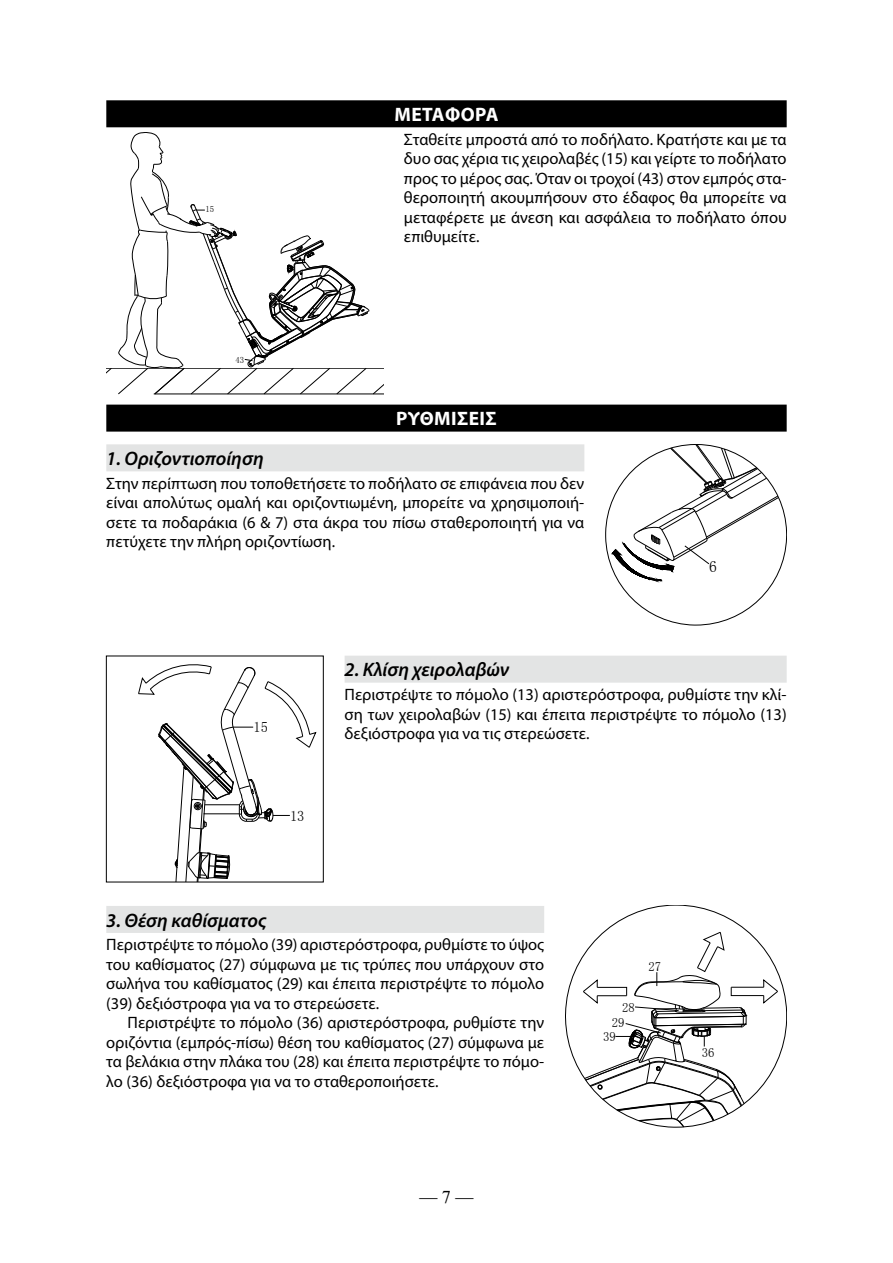
<style>
.page{position:relative;width:893px;height:1263px;background:#fff}
.page>*{position:absolute;margin:0;border:0;box-sizing:border-box;transform-origin:0 0}
.t1{font:italic 600 19.5px "Myriad Pro";color:#000}
.t2{font:700 19.5px "Myriad Pro";letter-spacing:.02em;color:#fff}
.t3{font:18px "Times New Roman";color:#000}
.t4{font:16.5px/19.5px "Myriad Pro";color:#000;text-align:justify}
.t5{font:15.6px "Sim Sun";color:#000}
.t6{font:14.55px "Sim Sun";color:#000}
.t7{font:12.75px "Sim Sun";color:#000}
.t8{font:8.7px "Sim Sun";color:#000}
</style>
<div class="page">
<div style="left:106px;top:100px;width:681px;height:27px;background:#000"></div>
<div style="left:106px;top:405px;width:681px;height:27px;background:#000"></div>
<div style="left:106px;top:444px;width:478px;height:27px;background:#e3e4e4"></div>
<div style="left:345px;top:656px;width:442px;height:27px;background:#e3e4e4"></div>
<div style="left:106px;top:906px;width:438px;height:27px;background:#e3e4e4"></div>
<hr style="left:106px;top:368px;width:277px;height:1px;background:#000">
<hr style="left:154px;top:394px;width:229px;height:1px;background:#000">
<svg style="left:106px;top:368px;width:5px;height:6px"></svg>
<svg style="left:118px;top:132px;width:265px;height:262px"></svg>
<svg style="left:606px;top:444px;width:181px;height:181px"></svg>
<div style="left:106px;top:656px;width:217px;height:226px;border:1px solid #000"></div>
<svg style="left:138px;top:664px;width:178px;height:218px"></svg>
<svg style="left:565px;top:905px;width:222px;height:172px"></svg>
<svg style="left:583px;top:932px;width:195px;height:195px"></svg>
<p class="t8" style="left:205px;top:205px;width:10px">15</p>
<p class="t8" style="left:236px;top:355px;width:10px">43</p>
<p class="t2" style="left:394px;top:102px;width:80px">Μεταφορά</p>
<p class="t4" style="left:404px;top:129px;width:384px">Σταθείτε μπροστά από το ποδήλατο. Κρατήστε και με τα δυο σας χέρια τις χειρολαβές (15) και γείρτε το ποδήλατο προς το μέρος σας. Όταν οι τροχοί (43) στον εμπρός στα&shy;θεροποιητή ακουμπήσουν στο έδαφος θα μπορείτε να μεταφέρετε με άνεση και ασφάλεια το ποδήλατο όπου επιθυμείτε.</p>
<p class="t2" style="left:396px;top:406px;width:50px">Ρυθμίσεις</p>
<p class="t1" style="left:106px;top:446px;width:159px">1. Οριζοντιοποίηση</p>
<p class="t4" style="left:106px;top:473px;width:480px">Στην περίπτωση που τοποθετήσετε το ποδήλατο σε επιφάνεια που δεν είναι απολύτως ομαλή και οριζοντιωμένη, μπορείτε να χρησιμοποιή&shy;σετε τα ποδαράκια (6 &amp; 7) στα άκρα του πίσω σταθεροποιητή για να πετύχετε την πλήρη οριζοντίωση.</p>
<p class="t5" style="left:709px;top:558px;width:9px">6</p>
<p class="t6" style="left:253px;top:720px;width:16px">15</p>
<p class="t6" style="left:290px;top:808px;width:16px">13</p>
<p class="t1" style="left:345px;top:657px;width:166px">2. Κλίση χειρολαβών</p>
<p class="t4" style="left:345px;top:684px;width:444px">Περιστρέψτε το πόμολο (13) αριστερόστροφα, ρυθμίστε την κλί&shy;ση των χειρολαβών (15) και έπειτα περιστρέψτε το πόμολο (13) δεξιόστροφα για να τις στερεώσετε.</p>
<p class="t1" style="left:106px;top:907px;width:162px">3. Θέση καθίσματος</p>
<p class="t4" style="left:106px;top:935px;width:439px">Περιστρέψτε το πόμολο (39) αριστερόστροφα, ρυθμίστε το ύψος του καθίσματος (27) σύμφωνα με τις τρύπες που υπάρχουν στο σωλήνα του καθίσματος (29) και έπειτα περιστρέψτε το πόμολο (39) δεξιόστροφα για να το στερεώσετε.</p>
<p class="t4" style="left:106px;top:1013px;width:439px;text-indent:21px">Περιστρέψτε το πόμολο (36) αριστερόστροφα, ρυθμίστε την οριζόντια (εμπρός-πίσω) θέση του καθίσματος (27) σύμφωνα με τα βελάκια στην πλάκα του (28) και έπειτα περιστρέψτε το πόμο&shy;λο (36) δεξιόστροφα για να το σταθεροποιήσετε.</p>
<p class="t3" style="left:419px;top:1185px;width:55px">— 7 —</p>
<p class="t7" style="left:622px;top:1001px;width:14px">28</p>
<p class="t7" style="left:612px;top:1016px;width:14px">29</p>
<p class="t7" style="left:603px;top:1030px;width:14px">39</p>
<p class="t7" style="left:649px;top:960px;width:14px">27</p>
<p class="t7" style="left:702px;top:1046px;width:14px">36</p>
</div>
